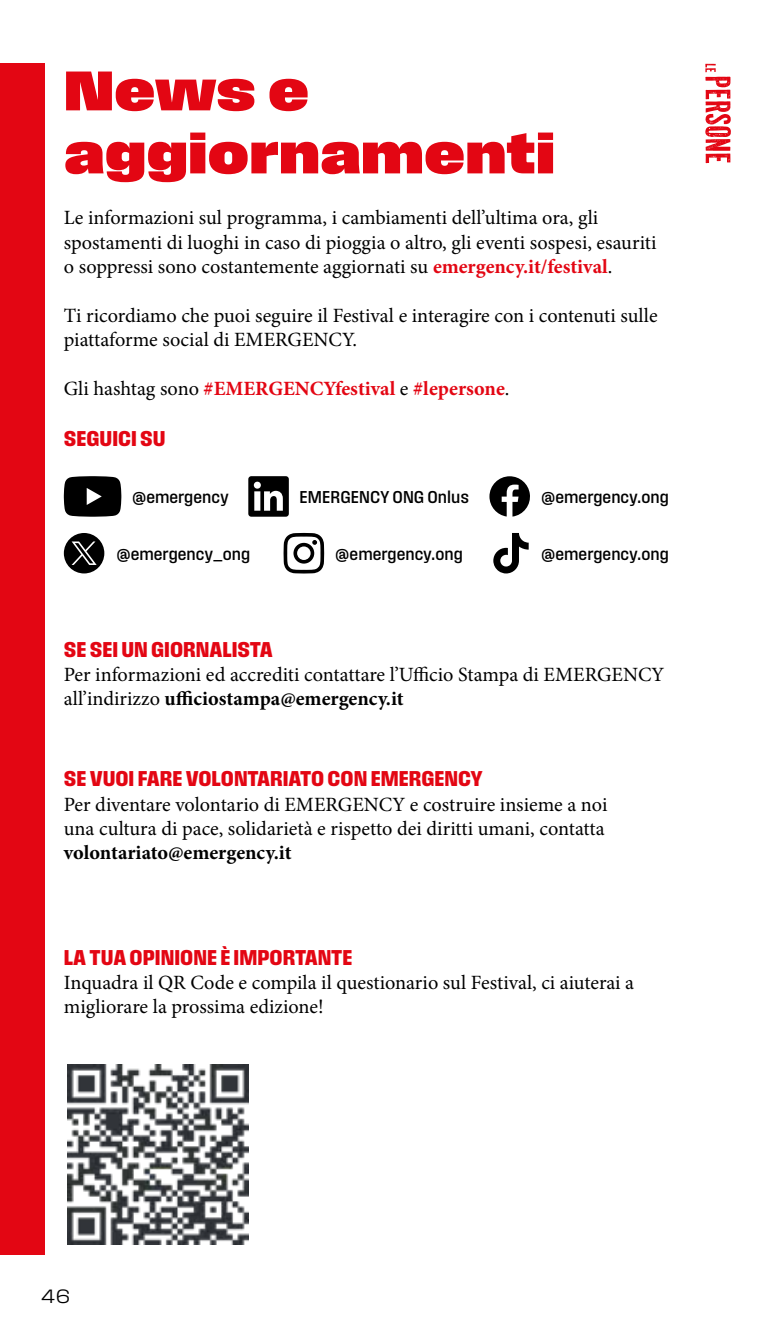
<style>
.page{position:relative;width:766px;height:1340px;background:#fff}
.page>*{position:absolute;margin:0;border:0;box-sizing:border-box;transform-origin:0 0}
.t1{font:58.5px/63px "Field Gothic No.76 X Bold Wide";color:#e30613}
.t2{font:22.5px "Field Gothic No.55 Bold Compact";color:#e30613}
.t3{font:20.25px/24.3px "Minion Pro";color:#000}
.t4{font:700 20.25px "Minion Pro";color:#e30613}
.t5{font:700 20.25px "Minion Pro";letter-spacing:-.005em;color:#000}
.t6{font:20.25px "Field Gothic No.71 Light Wide";color:#000}
.t7{font:18px "Field Gothic No.53 Med Compact";color:#000}
.s1{font-weight:700;color:#e30613}
.s2{font-weight:400;color:#000}
.s3{font-weight:700}
</style>
<div class="page">
<svg style="left:705px;top:64px;width:25px;height:99px"></svg>
<img style="left:68px;top:1064px;width:180px;height:180px">
<svg style="left:248px;top:476px;width:41px;height:40px"></svg>
<svg style="left:489px;top:476px;width:41px;height:40px"></svg>
<svg style="left:64px;top:476px;width:57px;height:40px;background:#1a1a1a"></svg>
<svg style="left:64px;top:533px;width:40px;height:40px"></svg>
<svg style="left:283px;top:533px;width:41px;height:40px"></svg>
<svg style="left:493px;top:533px;width:35px;height:40px"></svg>
<div style="left:0;top:64px;width:45px;height:1190px;background:#e30613"></div>
<h1 class="t1" style="left:64px;top:57px;width:492px">News e aggiornamenti</h1>
<p class="t3" style="left:64px;top:206px;width:594px">Le informazioni sul programma, i cambiamenti dell’ultima ora, gli spostamenti di luoghi in caso di pioggia o altro, gli eventi sospesi, esauriti o soppressi sono costantemente aggiornati su <span class="s1">emergency.it/festival</span>.</p>
<p class="t3" style="left:64px;top:303px;width:595px">Ti ricordiamo che puoi seguire il Festival e interagire con i contenuti sulle piattaforme social di EMERGENCY.</p>
<p class="t4" style="left:64px;top:374px;width:447px"><span class="s2">Gli hashtag sono</span> #EMERGENCYfestival <span class="s2">e</span> #lepersone<span class="s2">.</span></p>
<p class="t2" style="left:64px;top:426px;width:103px">SEGUICI SU</p>
<p class="t7" style="left:132px;top:487px;width:98px">@emergency</p>
<p class="t7" style="left:299px;top:487px;width:171px">EMERGENCY ONG Onlus</p>
<p class="t7" style="left:541px;top:487px;width:129px">@emergency.ong</p>
<p class="t7" style="left:116px;top:544px;width:135px">@emergency_ong</p>
<p class="t7" style="left:335px;top:544px;width:129px">@emergency.ong</p>
<p class="t7" style="left:541px;top:544px;width:129px">@emergency.ong</p>
<p class="t2" style="left:64px;top:636px;width:210px">SE SEI UN GIORNALISTA</p>
<p class="t3" style="left:64px;top:662px;width:602px">Per informazioni ed accrediti contattare l’Ufficio Stampa di EMERGENCY all’indirizzo <span class="s3">ufficiostampa@emergency.it</span></p>
<p class="t2" style="left:64px;top:766px;width:420px">SE VUOI FARE VOLONTARIATO CON EMERGENCY</p>
<p class="t3" style="left:64px;top:792px;width:545px">Per diventare volontario di EMERGENCY e costruire insieme a noi una cultura di pace, solidarietà e rispetto dei diritti umani, contatta</p>
<p class="t5" style="left:64px;top:838px;width:229px">volontariato@emergency.it</p>
<p class="t2" style="left:64px;top:944px;width:290px">LA TUA OPINIONE È IMPORTANTE</p>
<p class="t3" style="left:64px;top:970px;width:571px">Inquadra il QR Code e compila il questionario sul Festival, ci aiuterai a migliorare la prossima edizione!</p>
<p class="t6" style="left:41px;top:1285px;width:31px">46</p>
</div>
